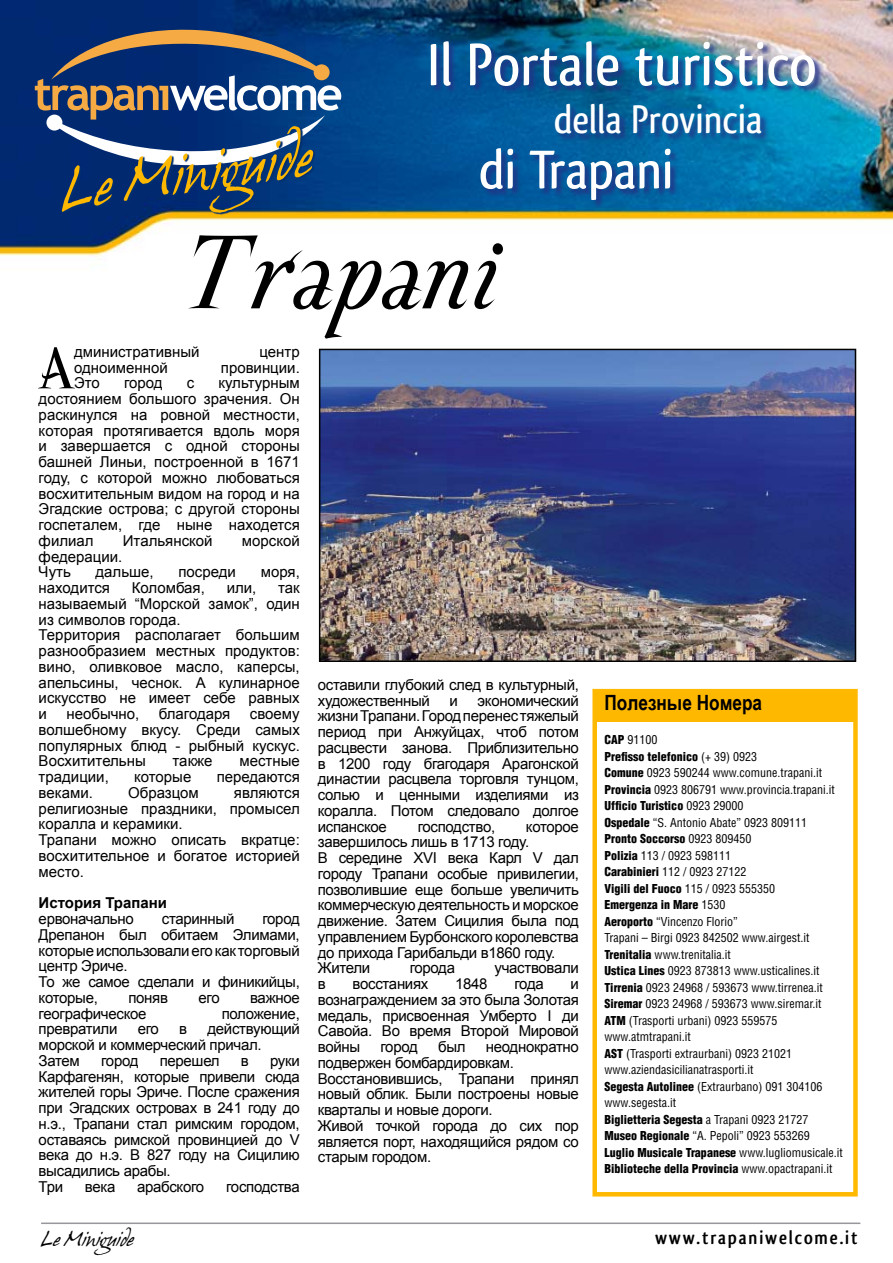
<style>
.page{position:relative;width:893px;height:1263px;background:#fff}
.page>*{position:absolute;margin:0;border:0;box-sizing:border-box;transform-origin:0 0}
.t1{font:italic 123.75px "Parma Petit";color:#000;scale:.91 1}
.t2{font:68.7px "Parma Petit";color:#000}
.t3{font:italic 64.2px "Juergen";color:#ffb800;scale:.9 1}
.t4{font:500 61.95px "Qlassik";color:#fff}
.t5{font:500 56.7px "Qlassik";color:#fff}
.t6{font:500 41.25px "Qlassik";color:#fff}
.t7{font:italic 23.4px "Juergen";color:#000;scale:.9 1}
.t8{font:700 21px "Arial Narrow";color:#000}
.t9{font:700 19.65px "Qlassik";letter-spacing:.09em;color:#000}
.t10{font:15px/15.8px "Arial";letter-spacing:-.02em;color:#000}
.t11{font:15px/15.8px "Arial";color:#000}
.t12{font:700 15px "Arial";color:#000}
.t13{font:condensed 12px/16.5px "Helvetica LT Std";color:#000}
.s1{font-weight:900}
</style>
<div class="page">
<img style="left:1px;top:1px;width:891px;height:255px">
<div style="left:430px;top:41px;width:463px;height:194px;background:#233285;opacity:.9"></div>
<svg style="left:35px;top:29px;width:306px;height:136px;background:#3e5479"></svg>
<img style="left:322px;top:352px;width:531px;height:307px">
<div style="left:319px;top:349px;width:537px;height:313px;border:2px solid #000"></div>
<div style="left:592px;top:689px;width:266px;height:507px;background:#fff;border:4px solid #ffb900"></div>
<div style="left:595px;top:692px;width:260px;height:29px;background:#ffb800"></div>
<hr style="left:41px;top:1222px;width:819px;height:2px;background:#97979b">
<svg style="left:64px;top:127px;width:352px;height:133px"></svg>
<h3 class="t4" style="left:427px;top:28px;width:391px">Il Portale turistico</h3>
<h3 class="t6" style="left:554px;top:96px;width:210px">della Provincia</h3>
<h3 class="t5" style="left:479px;top:136px;width:196px">di Trapani</h3>
<h1 class="t1" style="left:188px;top:205px;width:345px">Trapani</h1>
<h3 class="t3" style="left:53px;top:151px;width:285px;rotate:-8deg">Le Miniguide</h3>
<h2 class="t2" style="left:39px;top:331px;width:37px">A</h2>
<p class="t11" style="left:74px;top:344px;width:127px">дминистративный</p>
<p class="t10" style="left:260px;top:344px;width:42px">центр</p>
<p class="t11" style="left:74px;top:360px;width:95px">одноименной</p>
<p class="t11" style="left:221px;top:360px;width:80px">провинции.</p>
<p class="t10" style="left:74px;top:375px;width:27px">Это</p>
<p class="t10" style="left:124px;top:375px;width:40px">город</p>
<p class="t10" style="left:187px;top:375px;width:9px">с</p>
<p class="t10" style="left:39px;top:375px;width:263px;text-align:justify;text-indent:180px">культурным достоянием большого зрачения. Он раскинулся на ровной местности, которая протягивается вдоль моря и завершается с одной стороны башней Линьи, построенной в 1671 году, с которой можно любоваться восхитительным видом на город и на Эгадские острова; с другой стороны госпеталем, где ныне находется филиал</p>
<p class="t11" style="left:123px;top:533px;width:91px">Итальянской</p>
<p class="t11" style="left:242px;top:533px;width:59px">морской</p>
<p class="t11" style="left:39px;top:549px;width:85px">федерации.<br>Чуть</p>
<p class="t10" style="left:96px;top:564px;width:60px">дальше,</p>
<p class="t11" style="left:179px;top:564px;width:59px">посреди</p>
<p class="t10" style="left:261px;top:564px;width:41px">моря,</p>
<p class="t11" style="left:39px;top:580px;width:73px">находится</p>
<p class="t11" style="left:132px;top:580px;width:75px">Коломбая,</p>
<p class="t10" style="left:227px;top:580px;width:31px">или,</p>
<p class="t11" style="left:39px;top:580px;width:263px;text-indent:240px">так называемый “Морской замок”, один из символов города.<br>Территория располагает большим разнообразием местных продуктов: вино, оливковое масло, каперсы, апельсины, чеснок. А кулинарное искусство не имеет себе равных и</p>
<p class="t11" style="left:66px;top:706px;width:74px">необычно,</p>
<p class="t10" style="left:159px;top:706px;width:73px">благодаря</p>
<p class="t10" style="left:39px;top:706px;width:263px;text-align:justify;text-indent:211px">своему волшебному вкусу. Среди самых популярных блюд - рыбный кускус.<br>Восхитительны</p>
<p class="t10" style="left:173px;top:753px;width:41px">также</p>
<p class="t11" style="left:239px;top:753px;width:62px">местные</p>
<p class="t11" style="left:39px;top:769px;width:72px">традиции,</p>
<p class="t11" style="left:134px;top:769px;width:59px">которые</p>
<p class="t11" style="left:217px;top:769px;width:85px">передаются</p>
<p class="t10" style="left:39px;top:785px;width:56px">веками.</p>
<p class="t11" style="left:128px;top:785px;width:72px">Образцом</p>
<p class="t11" style="left:39px;top:785px;width:263px;text-indent:195px">являются религиозные праздники, промысел коралла и керамики.<br>Трапани можно описать вкратце: восхитительное и богатое историей место.</p>
<p class="t12" style="left:39px;top:893px;width:130px">История Трапани</p>
<p class="t10" style="left:39px;top:911px;width:97px">ервоначально</p>
<p class="t10" style="left:162px;top:911px;width:74px">старинный</p>
<p class="t10" style="left:39px;top:911px;width:263px;text-indent:224px">город<br>Дрепанон был обитаем Элимами, которые использовали его как торговый центр Эриче.<br>То же самое сделали и финикийцы, которые,</p>
<p class="t10" style="left:128px;top:990px;width:41px">поняв</p>
<p class="t10" style="left:198px;top:990px;width:23px">его</p>
<p class="t10" style="left:250px;top:990px;width:51px">важное</p>
<p class="t10" style="left:39px;top:1005px;width:109px">географическое</p>
<p class="t10" style="left:222px;top:1005px;width:80px">положение,</p>
<p class="t10" style="left:39px;top:1021px;width:80px">превратили</p>
<p class="t10" style="left:138px;top:1021px;width:23px">его</p>
<p class="t10" style="left:179px;top:1021px;width:9px">в</p>
<p class="t10" style="left:39px;top:1021px;width:263px;text-indent:169px">действующий морской и коммерческий причал.<br>Затем</p>
<p class="t10" style="left:39px;top:1053px;width:263px;text-indent:231px">руки<br>Карфагенян, которые привели сюда жителей горы Эриче. После сражения при Эгадских островах в 241 году до н.э., Трапани стал римским городом, оставаясь римской провинцией до V века до н.э. В 827 году на Сицилию высадились арабы.<br>Три</p>
<p class="t10" style="left:101px;top:1053px;width:39px">город</p>
<p class="t10" style="left:160px;top:1053px;width:61px">перешел</p>
<p class="t10" style="left:241px;top:1053px;width:9px">в</p>
<p class="t10" style="left:85px;top:1179px;width:32px">века</p>
<p class="t10" style="left:137px;top:1179px;width:69px">арабского</p>
<p class="t10" style="left:226px;top:1179px;width:75px">господства</p>
<h3 class="t7" style="left:40px;top:1224px;width:105px">Le Miniguide</h3>
<p class="t10" style="left:318px;top:677px;width:263px">оставили глубокий след в культурный, художественный</p>
<p class="t10" style="left:318px;top:693px;width:263px;text-align:justify;text-indent:160px">экономический жизни Трапани. Город перенес тяжелый период при Анжуйцах, чтоб потом расцвести занова. Приблизительно в 1200 году бгагодаря Арагонской династии расцвела торговля тунцом, солью и ценными изделиями из коралла. Потом следовало долгое испанское</p>
<p class="t10" style="left:450px;top:693px;width:10px">и</p>
<p class="t10" style="left:318px;top:819px;width:263px;text-indent:208px">которое завершилось лишь в 1713 году.<br>В середине XVI века Карл V дал городу Трапани особые привилегии, позволившие еще больше увеличить коммерческую деятельность и морское движение. Затем Сицилия была под управлением Бурбонского королевства до прихода Гарибальди в1860 году.<br>Жители</p>
<p class="t10" style="left:418px;top:819px;width:79px">господство,</p>
<p class="t10" style="left:410px;top:960px;width:47px">города</p>
<p class="t10" style="left:494px;top:960px;width:86px">участвовали</p>
<p class="t10" style="left:318px;top:976px;width:9px">в</p>
<p class="t10" style="left:353px;top:976px;width:77px">восстаниях</p>
<p class="t10" style="left:455px;top:976px;width:34px">1848</p>
<p class="t10" style="left:514px;top:976px;width:31px">года</p>
<p class="t10" style="left:318px;top:976px;width:263px;text-align:justify;text-indent:253px">и вознаграждением за это была Золотая медаль, присвоенная Умберто I ди Савойа. Во время Второй Мировой войны</p>
<p class="t10" style="left:380px;top:1039px;width:39px">город</p>
<p class="t10" style="left:438px;top:1039px;width:29px">был</p>
<p class="t10" style="left:318px;top:1039px;width:263px;text-indent:168px">неоднократно подвержен бомбардировкам.<br>Восстановившись, Трапани принял новый облик. Были построены новые кварталы и новые дороги.<br>Живой точкой города до сих пор является порт, находящийся рядом со старым городом.</p>
<h3 class="t8" style="left:604px;top:686px;width:159px">Полезные Номера</h3>
<p class="t13" style="left:604px;top:731px;width:240px"><span class="s1">CAP</span> 91100<br><span class="s1">Prefisso telefonico</span> (+ 39) 0923<br><span class="s1">Comune</span> 0923 590244 www.comune.trapani.it <span class="s1">Provincia</span> 0923 806791 www.provincia.trapani.it <span class="s1">Ufficio Turistico</span> 0923 29000<br><span class="s1">Ospedale</span> “S. Antonio Abate” 0923 809111<br><span class="s1">Pronto Soccorso</span> 0923 809450<br><span class="s1">Polizia</span> 113 / 0923 598111<br><span class="s1">Carabinieri</span> 112 / 0923 27122<br><span class="s1">Vigili del Fuoco</span> 115 / 0923 555350<br><span class="s1">Emergenza in Mare</span> 1530<br><span class="s1">Aeroporto</span> “Vincenzo Florio”<br>Trapani – Birgi 0923 842502 www.airgest.it <span class="s1">Trenitalia</span> www.trenitalia.it<br><span class="s1">Ustica Lines</span> 0923 873813 www.usticalines.it <span class="s1">Tirrenia</span> 0923 24968 / 593673 www.tirrenea.it <span class="s1">Siremar</span> 0923 24968 / 593673 www.siremar.it <span class="s1">ATM</span> (Trasporti urbani) 0923 559575 www.atmtrapani.it<br><span class="s1">AST</span> (Trasporti extraurbani) 0923 21021 www.aziendasicilianatrasporti.it<br><span class="s1">Segesta Autolinee</span> (Extraurbano) 091 304106 www.segesta.it<br><span class="s1">Biglietteria Segesta</span> a Trapani 0923 21727<br><span class="s1">Museo Regionale</span> “A. Pepoli” 0923 553269<br><span class="s1">Luglio Musicale Trapanese</span> www.lugliomusicale.it <span class="s1">Biblioteche della Provincia</span> www.opactrapani.it</p>
<h3 class="t9" style="left:655px;top:1226px;width:204px">www.trapaniwelcome.it</h3>
</div>
